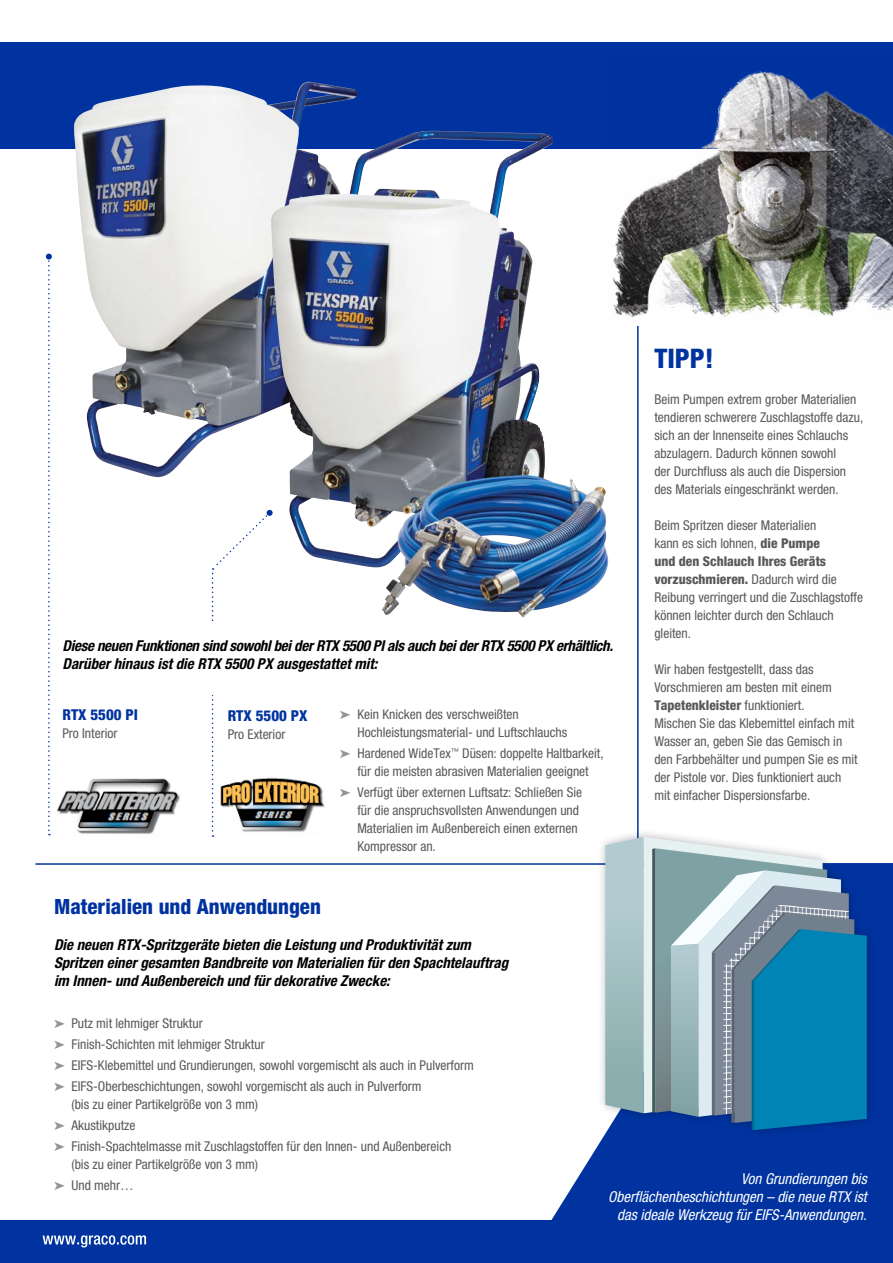
<style>
.page{position:relative;width:893px;height:1263px;background:#fff}
.page>*{position:absolute;margin:0;border:0;box-sizing:border-box;transform-origin:0 0}
.t1{font:800 condensed 27px "Helvetica Neue LT Std";color:#0033a0}
.t2{font:800 condensed 21px "Helvetica Neue LT Std";color:#0033a0}
.t3{font:italic 700 condensed 15px/18px "Helvetica Neue LT Std";color:#000}
.t4{font:italic 700 condensed 15px/18px "Helvetica Neue LT Std";letter-spacing:-.02em;color:#000}
.t5{font:italic condensed 15px/18px "Helvetica Neue LT Std";color:#fff;text-align:right}
.t6{font:800 condensed 15px "Helvetica Neue LT Std";color:#0033a0}
.t7{font:condensed 13.5px/18px "Helvetica Neue LT Std";color:#58595b}
.s1{color:#939598}
.s2{font-weight:800}
</style>
<div class="page">
<svg style="left:212px;top:510px;width:59px;height:327px"></svg>
<div style="left:55px;top:621px;width:550px;height:73px;background:#fff"></div>
<hr style="left:35px;top:863px;width:858px;height:2px;background:#0033a0">
<div style="left:0;top:43px;width:893px;height:106px;background:#0033a0"></div>
<div style="left:0;top:1220px;width:893px;height:43px;background:#0033a0"></div>
<svg style="left:43px;top:1235px;width:103px;height:12px"></svg>
<hr style="left:637px;top:326px;width:2px;height:517px;background:#0033a0">
<img style="left:74px;top:82px;width:280px;height:395px">
<img style="left:216px;top:769px;width:109px;height:67px">
<svg style="left:549px;top:863px;width:344px;height:357px;fill:#0033a0"></svg>
<img style="left:271px;top:131px;width:255px;height:486px">
<img style="left:49px;top:778px;width:131px;height:58px">
<svg style="left:46px;top:254px;width:6px;height:581px"></svg>
<div style="left:596px;top:828px;width:280px;height:311px;background:#000;opacity:.28"></div>
<svg style="left:643px;top:837px;width:180px;height:276px;fill:#e5f0f0"></svg>
<svg style="left:605px;top:837px;width:38px;height:276px;background:#a2bec2"></svg>
<svg style="left:655px;top:848px;width:172px;height:265px;background:#95adb0"></svg>
<svg style="left:652px;top:848px;width:3px;height:265px"></svg>
<svg style="left:671px;top:870px;width:196px;height:260px;background:#5395b3"></svg>
<img style="left:612px;top:71px;width:281px;height:247px">
<p class="t4" style="left:62px;top:637px;width:552px">Diese neuen Funktionen sind sowohl bei der RTX 5500 PI als auch bei der RTX 5500 PX erhältlich.<br>Darüber hinaus ist die RTX 5500 PX ausgestattet mit:</p>
<p class="t6" style="left:228px;top:706px;width:81px">RTX 5500 PX</p>
<p class="t7" style="left:228px;top:725px;width:59px">Pro Exterior</p>
<p class="t7" style="left:357px;top:705px;width:211px;text-indent:-17px"><span class="s1">➤</span> Kein Knicken des verschweißten<br>Hochleistungsmaterial- und Luftschlauchs</p>
<p class="t7" style="left:340px;top:744px;width:265px;text-align:center"><span class="s1">➤</span> Hardened WideTex<sup>™</sup> Düsen: doppelte Haltbarkeit, für die meisten abrasiven Materialien geeignet</p>
<p class="t7" style="left:357px;top:783px;width:226px;text-indent:-17px"><span class="s1">➤</span> Verfügt über externen Luftsatz: Schließen Sie für die anspruchsvollsten Anwendungen und Materialien im Außenbereich einen externen Kompressor an.</p>
<p class="t6" style="left:62px;top:706px;width:77px">RTX 5500 PI</p>
<p class="t7" style="left:62px;top:724px;width:56px">Pro Interior</p>
<h1 class="t1" style="left:654px;top:342px;width:61px">TIPP!</h1>
<p class="t7" style="left:654px;top:390px;width:210px">Beim Pumpen extrem grober Materialien tendieren schwerere Zuschlagstoffe dazu, sich an der Innenseite eines Schlauchs abzulagern. Dadurch können sowohl<br>der Durchfluss als auch die Dispersion des Materials eingeschränkt werden.</p>
<p class="t7" style="left:654px;top:516px;width:210px">Beim Spritzen dieser Materialien<br>kann es sich lohnen, <span class="s2">die Pumpe<br>und den Schlauch Ihres Geräts vorzuschmieren.</span> Dadurch wird die<br>Reibung verringert und die Zuschlagstoffe können leichter durch den Schlauch gleiten.</p>
<p class="t7" style="left:654px;top:660px;width:205px">Wir haben festgestellt, dass das Vorschmieren am besten mit einem <span class="s2">Tapetenkleister</span> funktioniert.<br>Mischen Sie das Klebemittel einfach mit Wasser an, geben Sie das Gemisch in den Farbbehälter und pumpen Sie es mit der Pistole vor. Dies funktioniert auch mit einfacher Dispersionsfarbe.</p>
<h2 class="t2" style="left:54px;top:893px;width:268px">Materialien und Anwendungen</h2>
<p class="t3" style="left:54px;top:935px;width:456px">Die neuen RTX-Spritzgeräte bieten die Leistung und Produktivität zum<br>Spritzen einer gesamten Bandbreite von Materialien für den Spachtelauftrag im Innen- und Außenbereich und für dekorative Zwecke:</p>
<p class="t7" style="left:54px;top:1012px;width:421px;line-height:21px"><span class="s1">➤</span> Putz mit lehmiger Struktur<br><span class="s1">➤</span> Finish-Schichten mit lehmiger Struktur<br><span class="s1">➤</span> EIFS-Klebemittel und Grundierungen, sowohl vorgemischt als auch in Pulverform <span class="s1">➤</span> EIFS-Oberbeschichtungen, sowohl vorgemischt als auch in Pulverform</p>
<p class="t7" style="left:54px;top:1093px;width:399px;line-height:21px;text-indent:17px">(bis zu einer Partikelgröße von 3 mm)<br><span class="s1">➤</span> Akustikputze<br><span class="s1">➤</span> Finish-Spachtelmasse mit Zuschlagstoffen für den Innen- und Außenbereich</p>
<p class="t7" style="left:54px;top:1153px;width:206px;line-height:21px;text-indent:17px">(bis zu einer Partikelgröße von 3 mm) <span class="s1">➤</span> Und mehr…</p>
<p class="t5" style="left:608px;top:1170px;width:260px">Von Grundierungen bis<br>Oberflächenbeschichtungen – die neue RTX ist das ideale Werkzeug für EIFS-Anwendungen.</p>
</div>
